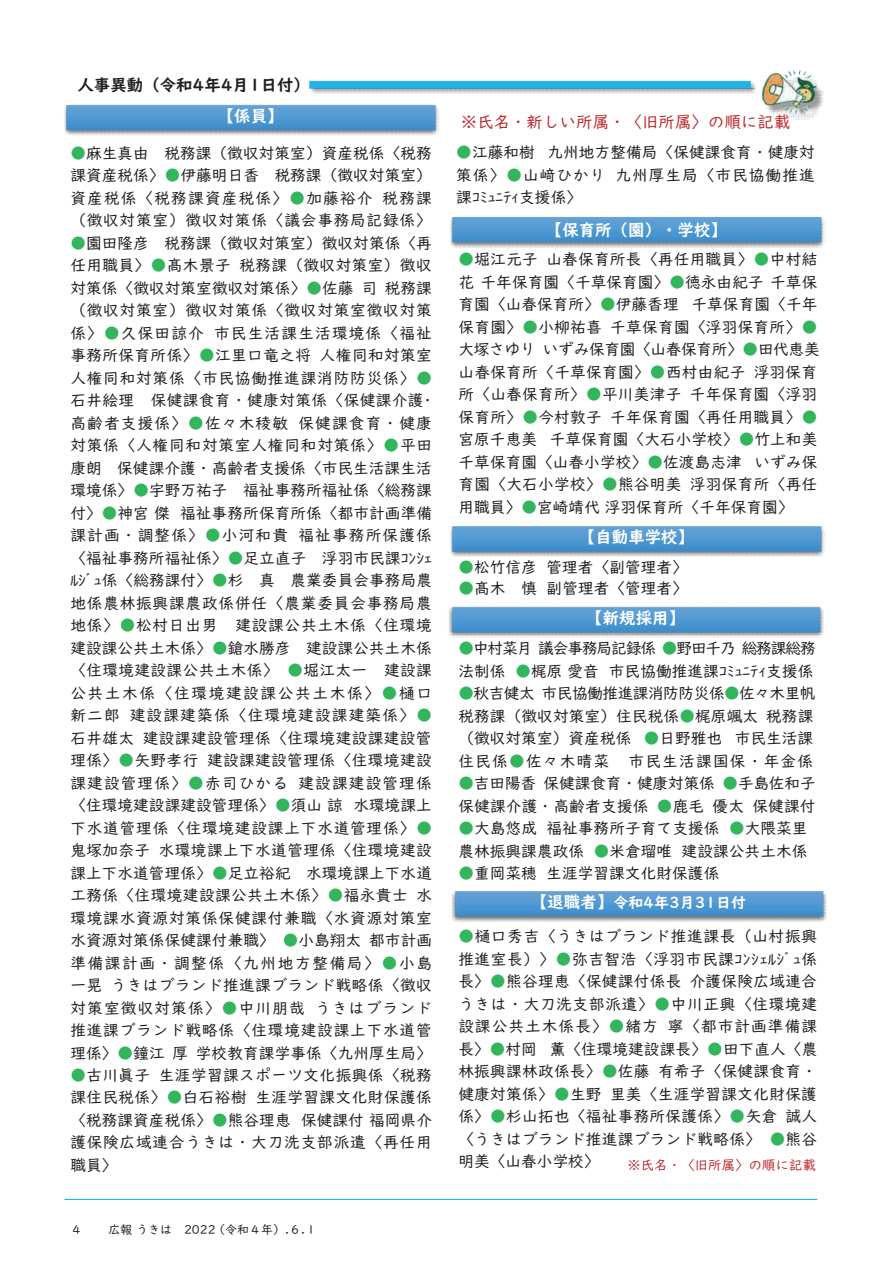
<style>
.page{position:relative;width:893px;height:1263px;background:#fff}
.page>*{position:absolute;margin:0;border:0;box-sizing:border-box;transform-origin:0 0}
.t1{font:16.35px "UD Digi Kyokasho NP B";color:#fff}
.t2{font:16.35px "UD Digi Kyokasho NP R";letter-spacing:.01em;color:#bd272d}
.t3{font:16.35px "UD Digi Kyokasho NP B";color:#231f20}
.t4{font:15.6px/22.5px "UD Digi Kyokasho NP R";letter-spacing:.01em;color:#231f20;text-align:justify}
.t5{font:15px "UD Digi Kyokasho NP B";color:#fff}
.t6{font:13.35px "UD Digi Kyokasho NP R";letter-spacing:.015em;color:#bd272d}
.t7{font:12px "UD Digi Kyokasho NP R";color:#231f20}
.s1{color:#33b55d}
.s2{font-size:16.35px}
</style>
<div class="page">
<img style="left:795px;top:88px;width:29px;height:32px">
<img style="left:762px;top:70px;width:57px;height:48px">
<img style="left:310px;top:80px;width:440px;height:14px">
<img style="left:64px;top:104px;width:375px;height:31px">
<img style="left:67px;top:105px;width:369px;height:25px">
<img style="left:450px;top:216px;width:375px;height:32px">
<img style="left:453px;top:217px;width:368px;height:26px">
<img style="left:450px;top:526px;width:375px;height:31px">
<img style="left:453px;top:526px;width:368px;height:26px">
<img style="left:448px;top:606px;width:376px;height:32px">
<img style="left:452px;top:607px;width:369px;height:25px">
<img style="left:451px;top:892px;width:376px;height:30px">
<img style="left:455px;top:891px;width:369px;height:26px">
<hr style="left:65px;top:1199px;width:752px;height:1px;background:#00aeef">
<p class="t3" style="left:78px;top:75px;width:234px">人事異動（令和4年4月1日付）</p>
<p class="t1" style="left:218px;top:106px;width:67px">【係員】</p>
<p class="t2" style="left:461px;top:112px;width:331px">※氏名・新しい所属・〈旧所属〉の順に記載</p>
<p class="t4" style="left:70px;top:142px;width:363px"><span class="s1">●</span>麻生真由 税務課（徴収対策室）資産税係〈税務課資産税係〉<span class="s1">●</span>伊藤明日香 税務課（徴収対策室）資産税係〈税務課資産税係〉<span class="s1">●</span>加藤裕介 税務課（徴収対策室）徴収対策係〈議会事務局記録係〉</p>
<p class="t4" style="left:70px;top:232px;width:363px"><span class="s1">●</span>園田隆彦 税務課（徴収対策室）徴収対策係〈再任用職員〉<span class="s1">●</span>髙木景子税務課（徴収対策室）徴収対策係〈徴収対策室徴収対策係〉<span class="s1">●</span>佐藤 司 税務課（徴収対策室）徴収対策係〈徴収対策室徴収対策係〉<span class="s1">●</span>久保田諒介 市民生活課生活環境係〈福祉事務所保育所係〉<span class="s1">●</span>江里口竜之将 人権同和対策室人権同和対策係〈市民協働推進課消防防災係〉<span class="s1">●</span>石井絵理 保健課食育・健康対策係〈保健課介護･高齢者支援係〉<span class="s1">●</span>佐々木稜敏 保健課食育・健康対策係〈人権同和対策室人権同和対策係〉<span class="s1">●</span>平田康朗 保健課介護・高齢者支援係〈市民生活課生活環境係〉<span class="s1">●</span>宇野万祐子 福祉事務所福祉係〈総務課付〉<span class="s1">●</span>神宮 傑 福祉事務所保育所係〈都市計画準備課計画・調整係〉<span class="s1">●</span>小河和貴 福祉事務所保護係〈福祉事務所福祉係〉<span class="s1">●</span>足立直子 浮羽市民課ｺﾝｼｪﾙｼﾞｭ係〈総務課付〉<span class="s1">●</span>杉 真 農業委員会事務局農地係農林振興課農政係併任〈農業委員会事務局農地係〉<span class="s1">●</span>松村日出男 建設課公共土木係〈住環境建設課公共土木係〉<span class="s1">●</span>鎗水勝彦 建設課公共土木係〈住環境建設課公共土木係〉 <span class="s1">●</span>堀江太一 建設課公共土木係〈住環境建設課公共土木係〉<span class="s1">●</span>樋口新二郎 建設課建築係〈住環境建設課建築係〉<span class="s1">●</span>石井雄太 建設課建設管理係〈住環境建設課建設管理係〉<span class="s1">●</span>矢野孝行 建設課建設管理係〈住環境建設課建設管理係〉<span class="s1">●</span>赤司ひかる 建設課建設管理係〈住環境建設課建設管理係〉<span class="s1">●</span>須山 諒 水環境課上下水道管理係〈住環境建設課上下水道管理係〉<span class="s1">●</span>鬼塚加奈子水環境課上下水道管理係〈住環境建設課上下水道管理係〉<span class="s1">●</span>足立裕紀 水環境課上下水道工務係〈住環境建設課公共土木係〉<span class="s1">●</span>福永貴士 水環境課水資源対策係保健課付兼職〈水資源対策室水資源対策係保健課付兼職〉 <span class="s1">●</span>小島翔太 都市計画準備課計画・調整係〈九州地方整備局〉<span class="s1">●</span>小島一晃うきはブランド推進課ブランド戦略係〈徴収対策室徴収対策係〉<span class="s1">●</span>中川朋哉 うきはブランド推進課ブランド戦略係〈住環境建設課上下水道管理係〉<span class="s1">●</span>鐘江 厚 学校教育課学事係〈九州厚生局〉</p>
<p class="t4" style="left:70px;top:1064px;width:363px"><span class="s1">●</span>古川眞子 生涯学習課スポーツ文化振興係〈税務課住民税係〉<span class="s1">●</span>白石裕樹 生涯学習課文化財保護係〈税務課資産税係〉<span class="s1">●</span>熊谷理恵 保健課付 福岡県介護保険広域連合うきは・大刀洗支部派遣〈再任用職員〉</p>
<p class="t7" style="left:73px;top:1222px;width:9px">4</p>
<p class="t7" style="left:108px;top:1222px;width:210px">広報 うきは　2022 （令和４年）.６.１</p>
<p class="t4" style="left:456px;top:141px;width:360px"><span class="s1">●</span>江藤和樹 九州地方整備局〈保健課食育・健康対策係〉<span class="s1">●</span>山﨑ひかり 九州厚生局〈市民協働推進課ｺﾐｭﾆﾃｨ支援係〉</p>
<p class="t1" style="left:546px;top:220px;width:183px">【保育所（園）・学校】</p>
<p class="t4" style="left:459px;top:248px;width:363px;text-align:left"><span class="s1">●</span>堀江元子 山春保育所長〈再任用職員〉<span class="s1">●</span>中村結花 千年保育園〈千草保育園〉<span class="s1">●</span>徳永由紀子 千草保育園〈山春保育所〉<span class="s1">●</span>伊藤香理 千草保育園〈千年保育園〉<span class="s1">●</span>小柳祐喜 千草保育園〈浮羽保育所〉<span class="s1">●</span>大塚さゆり いずみ保育園〈山春保育所〉<span class="s1">●</span>田代恵美山春保育所〈千草保育園〉<span class="s1">●</span>西村由紀子 浮羽保育所〈山春保育所〉<span class="s1">●</span>平川美津子 千年保育園〈浮羽保育所〉<span class="s1">●</span>今村敦子 千年保育園〈再任用職員〉<span class="s1">●</span>宮原千恵美 千草保育園〈大石小学校〉<span class="s1">●</span>竹上和美千草保育園〈山春小学校〉<span class="s1">●</span>佐渡島志津 いずみ保育園〈大石小学校〉<span class="s1">●</span>熊谷明美 浮羽保育所〈再任用職員〉<span class="s1">●</span>宮崎靖代 浮羽保育所〈千年保育園〉</p>
<p class="t1" style="left:579px;top:527px;width:117px">【自動車学校】</p>
<p class="t4" style="left:458px;top:556px;width:231px"><span class="s1">●</span>松竹信彦 管理者〈副管理者〉</p>
<p class="t4" style="left:458px;top:577px;width:231px"><span class="s1">●</span>髙木　慎 副管理者〈管理者〉</p>
<p class="t1" style="left:586px;top:608px;width:100px">【新規採用】</p>
<p class="t4" style="left:458px;top:637px;width:359px"><span class="s1">●</span>中村菜月 議会事務局記録係 <span class="s1">●</span>野田千乃 総務課総務法制係 <span class="s1">●</span>梶原 愛音 市民協働推進課ｺﾐｭﾆﾃｨ支援係</p>
<p class="t4" style="left:458px;top:682px;width:359px;text-align:left"><span class="s1">●</span>秋吉健太 市民協働推進課消防防災係<span class="s1">●</span>佐々木里帆税務課（徴収対策室）住民税係<span class="s1">●</span>梶原颯太 税務課（徴収対策室）資産税係 <span class="s1">●</span>日野雅也 市民生活課住民係<span class="s1">●</span>佐々木晴菜 市民生活課国保・年金係</p>
<p class="t4" style="left:458px;top:772px;width:359px"><span class="s1">●</span>吉田陽香 保健課食育・健康対策係 <span class="s1">●</span>手島佐和子保健課介護・高齢者支援係 <span class="s1">●</span>鹿毛優太保健課付</p>
<p class="t4" style="left:458px;top:817px;width:351px"><span class="s1">●</span>大島悠成 福祉事務所子育て支援係 <span class="s1">●</span>大隈菜里農林振興課農政係 <span class="s1">●</span>米倉瑠唯 建設課公共土木係</p>
<p class="t4" style="left:458px;top:862px;width:262px"><span class="s1">●</span>重岡菜穂 生涯学習課文化財保護係</p>
<p class="t5" style="left:531px;top:893px;width:217px"><span class="s2">【退職者】</span>令和4年3月31日付</p>
<p class="t4" style="left:458px;top:925px;width:360px"><span class="s1">●</span>樋口秀吉〈うきはブランド推進課長（山村振興推進室長）〉<span class="s1">●</span>弥吉智浩〈浮羽市民課ｺﾝｼｪﾙｼﾞｭ係長〉<span class="s1">●</span>熊谷理恵〈保健課付係長 介護保険広域連合うきは・大刀洗支部派遣〉<span class="s1">●</span>中川正興〈住環境建設課公共土木係長〉<span class="s1">●</span>緒方 寧〈都市計画準備課長〉<span class="s1">●</span>村岡 薫〈住環境建設課長〉<span class="s1">●</span>田下直人〈農林振興課林政係長〉<span class="s1">●</span>佐藤 有希子〈保健課食育・健康対策係〉<span class="s1">●</span>生野 里美〈生涯学習課文化財保護係〉<span class="s1">●</span>杉山拓也〈福祉事務所保護係〉<span class="s1">●</span>矢倉 誠人〈うきはブランド推進課ブランド戦略係〉 <span class="s1">●</span>熊谷明美〈山春小学校〉</p>
<p class="t6" style="left:627px;top:1157px;width:190px">※氏名・〈旧所属〉の順に記載</p>
</div>
